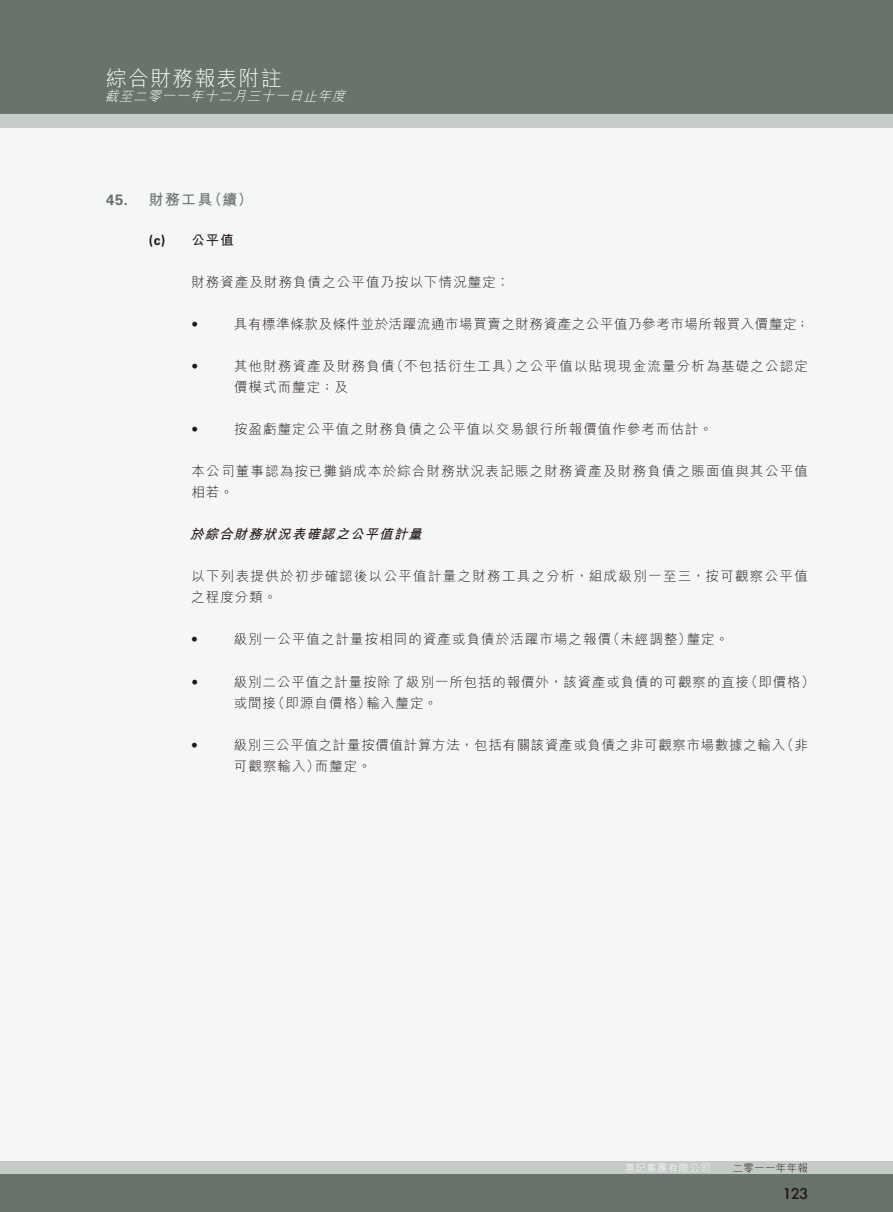
<style>
.page{position:relative;width:893px;height:1212px;background:#fff}
.page>*{position:absolute;margin:0;border:0;box-sizing:border-box;transform-origin:0 0}
.t1{font:300 21px "M Hei HK";letter-spacing:.05em;color:#fff}
.t2{font:18px "Li Gothic Med";color:#231916}
.t3{font:700 15px "M Hei HK";color:#68746b}
.t4{font:300 13.5px/21px "M Hei HK";letter-spacing:.08em;color:#231916}
.t5{font:300 13.5px/21px "M Hei HK";letter-spacing:.05em;color:#231916}
.t6{font:300 13.5px "M Hei HK";letter-spacing:.045em;color:#231916}
.t7{font:italic 300 13.5px "M Hei HK";color:#fff}
.t8{font:italic 700 13.5px "M Hei HK";color:#231916}
.t9{font:700 13.5px "Univers LT Std";color:#231916}
.t10{font:300 13.5px "Univers LT Std";color:#231916}
.t11{font:300 10.5px "M Hei HK";letter-spacing:.03em;color:#fff}
.t12{font:300 10.5px "M Hei HK";letter-spacing:.03em;color:#231916}
.s1{font-family:"Univers LT Std"}
.s2{font-family:"M Hei HK"}
</style>
<div class="page">
<div style="left:0;top:0;width:893px;height:1161px;background:#f5f6f6"></div>
<div style="left:0;top:1161px;width:893px;height:51px;background:#c4cbc7"></div>
<div style="left:0;top:0;width:893px;height:127px;background:#c6cdc9"></div>
<div style="left:0;top:0;width:893px;height:114px;background:#68746b"></div>
<div style="left:0;top:1174px;width:893px;height:38px;background:#68746b"></div>
<h1 class="t1" style="left:106px;top:64px;width:177px">綜合財務報表附註</h1>
<p class="t7" style="left:105px;top:86px;width:247px">截至二零一一年十二月三十一日止年度</p>
<p class="t3" style="left:106px;top:188px;width:148px"><span class="s1">45.</span> 財務工具（續）</p>
<p class="t9" style="left:149px;top:233px;width:87px">(c) <span class="s2">公平值</span></p>
<p class="t4" style="left:191px;top:271px;width:320px">財務資產及財務負債之公平值乃按以下情況釐定︰</p>
<p class="t10" style="left:191px;top:316px;width:8px">•</p>
<p class="t6" style="left:234px;top:315px;width:577px">具有標準條款及條件並於活躍流通市場買賣之財務資產之公平值乃參考市場所報買入價釐定；</p>
<p class="t10" style="left:192px;top:358px;width:8px">•</p>
<p class="t4" style="left:234px;top:355px;width:576px">其他財務資產及財務負債（不包括衍生工具）之公平值以貼現現金流量分析為基礎之公認定價模式而釐定；及</p>
<p class="t10" style="left:191px;top:421px;width:8px">•</p>
<p class="t4" style="left:234px;top:418px;width:480px">按盈虧釐定公平值之財務負債之公平值以交易銀行所報價值作參考而估計。</p>
<p class="t4" style="left:191px;top:460px;width:618px">本公司董事認為按已攤銷成本於綜合財務狀況表記賬之財務資產及財務負債之賬面值與其公平值相若。</p>
<p class="t8" style="left:190px;top:525px;width:238px">於綜合財務狀況表確認之公平值計量</p>
<p class="t4" style="left:191px;top:565px;width:618px">以下列表提供於初步確認後以公平值計量之財務工具之分析，組成級別一至三，按可觀察公平值之程度分類。</p>
<p class="t10" style="left:191px;top:631px;width:8px">•</p>
<p class="t4" style="left:234px;top:628px;width:496px">級別一公平值之計量按相同的資產或負債於活躍市場之報價（未經調整）釐定。</p>
<p class="t10" style="left:191px;top:673px;width:8px">•</p>
<p class="t4" style="left:234px;top:670px;width:582px">級別二公平值之計量按除了級別一所包括的報價外，該資產或負債的可觀察的直接（即價格）或間接（即源自價格）輸入釐定。</p>
<p class="t10" style="left:191px;top:736px;width:8px">•</p>
<p class="t5" style="left:234px;top:733px;width:576px">級別三公平值之計量按價值計算方法，包括有關該資產或負債之非可觀察市場數據之輸入（非可觀察輸入）而釐定。</p>
<p class="t11" style="left:625px;top:1161px;width:88px">惠記集團有限公司</p>
<p class="t12" style="left:733px;top:1161px;width:77px">二零一一年年報</p>
<h2 class="t2" style="left:783px;top:1184px;width:27px">123</h2>
</div>
